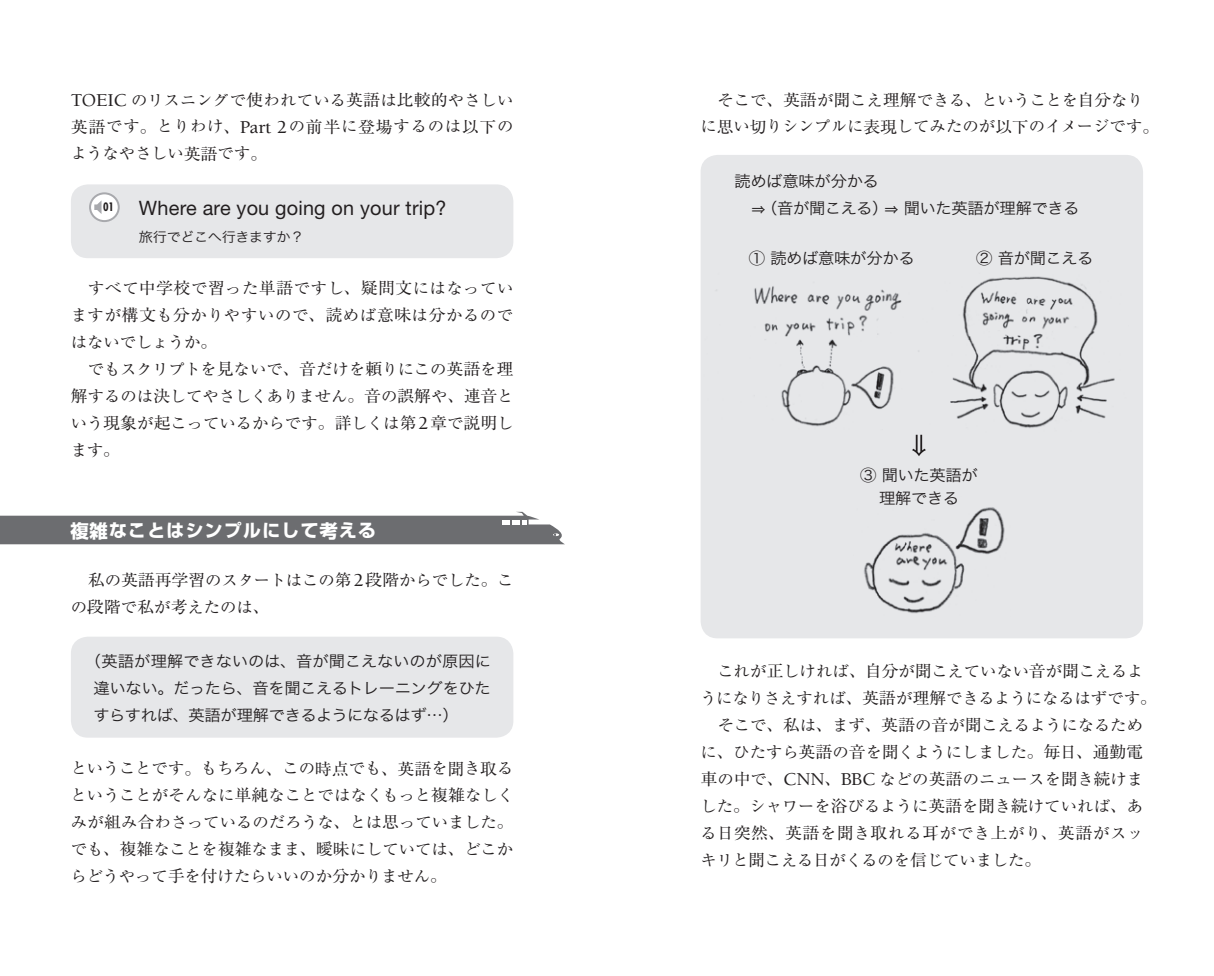
<style>
.page{position:relative;width:1214px;height:976px;background:#fff}
.page>*{position:absolute;margin:0;border:0;box-sizing:border-box;transform-origin:0 0}
.t1{font:19.8px "Helvetica Neue LT Pro";letter-spacing:.01em;color:#231f20}
.t2{font:700 17.6px "Shin Go Pro";letter-spacing:.085em;color:#fff}
.t3{font:15.6px/27px "Ryumin Pro";color:#231f20;text-align:justify;scale:1.04 1}
.t4{font:15.6px/27px "Hira Kaku Pro W3";letter-spacing:-.025em;color:#231f20;scale:1.04 1}
.t5{font:15.6px "Ryumin Pro";letter-spacing:.045em;color:#231f20;scale:1.04 1}
.t6{font:13.6px "Hira Kaku Pro W3";letter-spacing:-.03em;color:#231f20;scale:1.04 1}
.t7{font:700 condensed 11.4px "Futura Std";color:#231f20}
.s1{font-family:"Berkeley Pro";font-weight:500;font-size:18.6px}
.s2{font-size:16.4px}
.s3{font-size:18.4px}
</style>
<div class="page">
<div style="left:700px;top:155px;width:442px;height:483px;background:#e6e7e9;border-radius:17px"></div>
<div style="left:71px;top:636px;width:442px;height:101px;background:#e6e7e9;border-radius:17px"></div>
<div style="left:71px;top:184px;width:442px;height:74px;background:#e6e7e9;border-radius:17px"></div>
<svg style="left:90px;top:193px;width:29px;height:28px"></svg>
<div style="left:89px;top:192px;width:31px;height:30px;border:2px solid #a8a9ad;border-radius:50%"></div>
<svg style="left:94px;top:200px;width:7px;height:14px"></svg>
<img style="left:864px;top:500px;width:141px;height:114px">
<svg style="left:912px;top:434px;width:13px;height:22px"></svg>
<img style="left:716px;top:276px;width:399px;height:152px">
<svg style="left:0;top:511px;width:565px;height:33px;background:#848588"></svg>
<p class="t3" style="left:71px;top:85px;width:427px"><span class="s1">TOEIC</span> のリスニングで<span class="s2">使</span>われている<span class="s2">英語</span>は<span class="s2">比較的</span>やさしい<span class="s2">英語</span>です<span class="s2">。</span>とりわけ<span class="s2">、</span><span class="s1">Part 2</span>の<span class="s2">前半</span>に<span class="s2">登場</span>するのは<span class="s2">以下</span>のようなやさしい<span class="s2">英語</span>です<span class="s2">。</span></p>
<p class="t1" style="left:139px;top:196px;width:309px">Where are you going on your trip?</p>
<p class="t6" style="left:139px;top:225px;width:160px">旅行でどこへ行きますか？</p>
<p class="t3" style="left:71px;top:274px;width:427px;text-indent:17px">すべて<span class="s2">中学校</span>で<span class="s2">習</span>った<span class="s2">単語</span>ですし<span class="s2">、疑問文</span>にはなっていますが<span class="s2">構文</span>も<span class="s2">分</span>かりやすいので<span class="s2">、読</span>めば<span class="s2">意味</span>は<span class="s2">分</span>かるのではないでしょうか<span class="s2">。</span></p>
<p class="t3" style="left:71px;top:354px;width:427px;text-indent:17px">でもスクリプトを<span class="s2">見</span>ないで<span class="s2">、音</span>だけを<span class="s2">頼</span>りにこの<span class="s2">英語</span>を<span class="s2">理解</span>するのは<span class="s2">決</span>してやさしくありません<span class="s2">。音</span>の<span class="s2">誤解</span>や<span class="s2">、連音</span>という<span class="s2">現象</span>が<span class="s2">起</span>こっているからです<span class="s2">。詳</span>しくは<span class="s2">第</span><span class="s1">2</span><span class="s2">章</span>で<span class="s2">説明</span>します<span class="s2">。</span></p>
<p class="t7" style="left:103px;top:200px;width:12px">01</p>
<p class="t2" style="left:70px;top:516px;width:307px"><span class="s3">複雑</span>なことはシンプルにして<span class="s3">考</span>える</p>
<p class="t3" style="left:71px;top:565px;width:427px;text-indent:17px"><span class="s2">私</span>の<span class="s2">英語再学習</span>のスタートはこの<span class="s2">第</span><span class="s1">2</span><span class="s2">段階</span>からでした<span class="s2">。</span>この<span class="s2">段階</span>で<span class="s2">私</span>が<span class="s2">考</span>えたのは<span class="s2">、</span></p>
<p class="t4" style="left:93px;top:646px;width:384px;text-align:justify;text-indent:-8px">（英語が理解できないのは、音が聞こえないのが原因に違いない。だったら、音を聞こえるトレーニングをひたすらすれば、英語が理解できるようになるはず…）</p>
<p class="t3" style="left:71px;top:753px;width:427px">ということです<span class="s2">。</span>もちろん<span class="s2">、</span>この<span class="s2">時点</span>でも<span class="s2">、英語</span>を<span class="s2">聞</span>き<span class="s2">取</span>るということがそんなに<span class="s2">単純</span>なことではなくもっと<span class="s2">複雑</span>なしくみが<span class="s2">組</span>み<span class="s2">合</span>わさっているのだろうな<span class="s2">、</span>とは<span class="s2">思</span>っていました<span class="s2">。</span>でも<span class="s2">、複雑</span>なことを<span class="s2">複雑</span>なまま<span class="s2">、曖昧</span>にしていては<span class="s2">、</span>どこからどうやって<span class="s2">手</span>を<span class="s2">付</span>けたらいいのか<span class="s2">分</span>かりません<span class="s2">。</span></p>
<p class="t3" style="left:700px;top:85px;width:443px;text-align:center">そこで<span class="s2">、英語</span>が<span class="s2">聞</span>こえ<span class="s2">理解</span>できる<span class="s2">、</span>ということを<span class="s2">自分</span>なり<br>に<span class="s2">思</span>い<span class="s2">切</span>りシンプルに<span class="s2">表現</span>してみたのが<span class="s2">以下</span>のイメージです<span class="s2">。</span></p>
<p class="t4" style="left:734px;top:166px;width:333px">読めば意味が分かる<br>　⇒（音が聞こえる）⇒ 聞いた英語が理解できる</p>
<p class="t4" style="left:748px;top:243px;width:161px">① 読めば意味が分かる</p>
<p class="t4" style="left:976px;top:243px;width:114px">② 音が聞こえる</p>
<p class="t4" style="left:860px;top:462px;width:114px;line-height:22.6px;text-align:center">③ 聞いた英語が理解できる</p>
<p class="t3" style="left:717px;top:656px;width:411px">これが<span class="s2">正</span>しければ<span class="s2">、自分</span>が<span class="s2">聞</span>こえていない<span class="s2">音</span>が<span class="s2">聞</span>こえるよ</p>
<p class="t3" style="left:700px;top:683px;width:441px">うになりさえすれば<span class="s2">、英語</span>が<span class="s2">理解</span>できるようになるはずです<span class="s2">。</span></p>
<p class="t3" style="left:717px;top:710px;width:410px">そこで<span class="s2">、私</span>は<span class="s2">、</span>まず<span class="s2">、英語</span>の<span class="s2">音</span>が<span class="s2">聞</span>こえるようになるため</p>
<p class="t3" style="left:700px;top:737px;width:427px">に<span class="s2">、</span>ひたすら<span class="s2">英語</span>の<span class="s2">音</span>を<span class="s2">聞</span>くようにしました<span class="s2">。毎日、通勤電</span></p>
<p class="t3" style="left:700px;top:764px;width:427px"><span class="s2">車</span>の<span class="s2">中</span>で<span class="s2">、</span><span class="s1">CNN</span><span class="s2">、</span><span class="s1">BBC</span> などの<span class="s2">英語</span>のニュースを<span class="s2">聞</span>き<span class="s2">続</span>けま</p>
<p class="t3" style="left:700px;top:791px;width:427px">した<span class="s2">。</span>シャワーを<span class="s2">浴</span>びるように<span class="s2">英語</span>を<span class="s2">聞</span>き<span class="s2">続</span>けていれば<span class="s2">、</span>あ</p>
<p class="t5" style="left:700px;top:820px;width:427px">る<span class="s2">日突然、英語</span>を<span class="s2">聞</span>き<span class="s2">取</span>れる<span class="s2">耳</span>ができ<span class="s2">上</span>がり<span class="s2">、英語</span>がスッ</p>
<p class="t3" style="left:700px;top:845px;width:329px">キリと<span class="s2">聞</span>こえる<span class="s2">日</span>がくるのを<span class="s2">信</span>じていました<span class="s2">。</span></p>
</div>
